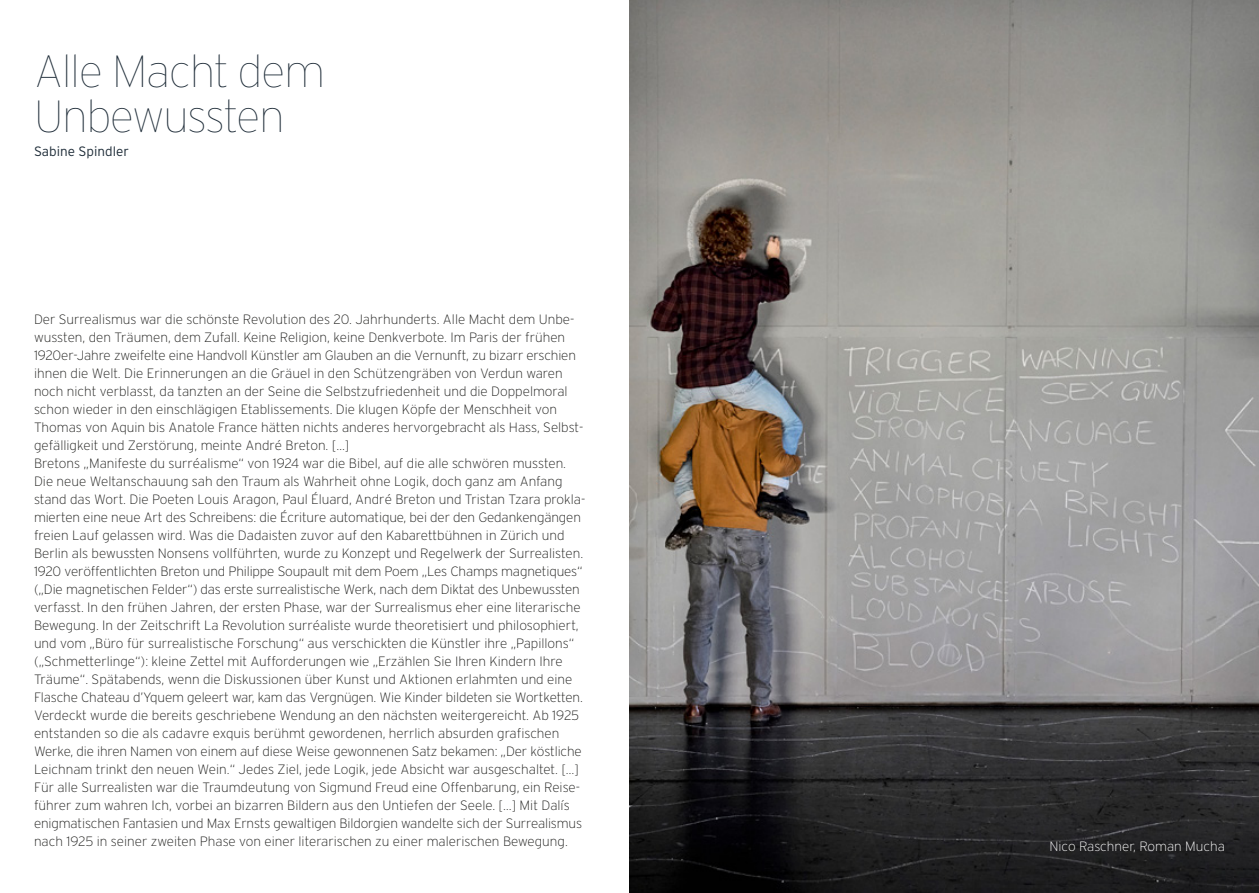
<style>
.page{position:relative;width:1259px;height:893px;background:#fff}
.page>*{position:absolute;margin:0;border:0;box-sizing:border-box;transform-origin:0 0}
.t1{font:100 45px/45px "Interstate";letter-spacing:-.02em;color:#1d2b37}
.t2{font:200 13.5px/18px "Interstate";color:#1d1d1b}
.t3{font:200 13.5px "Interstate";color:#fff}
.t4{font:300 13.5px "Interstate";color:#1d2b37}
</style>
<div class="page">
<img style="left:630px;top:0;width:629px;height:893px">
<h1 class="t1" style="left:34px;top:49px;width:292px">Alle Macht dem<br>Unbewussten</h1>
<p class="t4" style="left:34px;top:144px;width:96px">Sabine Spindler</p>
<p class="t2" style="left:34px;top:310px;width:553px">Der Surrealismus war die schönste Revolution des 20. Jahrhunderts. Alle Macht dem Unbe&shy;wussten, den Träumen, dem Zufall. Keine Religion, keine Denkverbote. Im Paris der frühen 1920er-Jahre zweifelte eine Handvoll Künstler am Glauben an die Vernunft, zu bizarr erschien ihnen die Welt. Die Erinnerungen an die Gräuel in den Schützengräben von Verdun waren noch nicht verblasst, da tanzten an der Seine die Selbstzufriedenheit und die Doppelmoral schon wieder in den einschlägigen Etablissements. Die klugen Köpfe der Menschheit von Thomas von Aquin bis Anatole France hätten nichts anderes hervorgebracht als Hass, Selbst&shy;gefälligkeit und Zerstörung, meinte André Breton. […]<br>Bretons „Manifeste du surréalisme“ von 1924 war die Bibel, auf die alle schwören mussten.<br>Die neue Weltanschauung sah den Traum als Wahrheit ohne Logik, doch ganz am Anfang stand das Wort. Die Poeten Louis Aragon, Paul Éluard, André Breton und Tristan Tzara prokla&shy;mierten eine neue Art des Schreibens: die Écriture automatique, bei der den Gedankengängen freien Lauf gelassen wird. Was die Dadaisten zuvor auf den Kabarettbühnen in Zürich und Berlin als bewussten Nonsens vollführten, wurde zu Konzept und Regelwerk der Surrealisten.<br>1920 veröffentlichten Breton und Philippe Soupault mit dem Poem „Les Champs magnetiques“ („Die magnetischen Felder“) das erste surrealistische Werk, nach dem Diktat des Unbewussten verfasst. In den frühen Jahren, der ersten Phase, war der Surrealismus eher eine literarische Bewegung. In der Zeitschrift La Revolution surréaliste wurde theoretisiert und philosophiert, und vom „Büro für surrealistische Forschung“ aus verschickten die Künstler ihre „Papillons“ („Schmetterlinge“): kleine Zettel mit Aufforderungen wie „Erzählen Sie Ihren Kindern Ihre Träume“. Spätabends, wenn die Diskussionen über Kunst und Aktionen erlahmten und eine Flasche Chateau d’Yquem geleert war, kam das Vergnügen. Wie Kinder bildeten sie Wortketten.<br>Verdeckt wurde die bereits geschriebene Wendung an den nächsten weitergereicht. Ab 1925 entstanden so die als cadavre exquis berühmt gewordenen, herrlich absurden grafischen Werke, die ihren Namen von einem auf diese Weise gewonnenen Satz bekamen: „Der köstliche Leichnam trinkt den neuen Wein.“ Jedes Ziel, jede Logik, jede Absicht war ausgeschaltet. […] Für alle Surrealisten war die Traumdeutung von Sigmund Freud eine Offenbarung, ein Reise&shy;führer zum wahren Ich, vorbei an bizarren Bildern aus den Untiefen der Seele. […] Mit Dalís enigmatischen Fantasien und Max Ernsts gewaltigen Bildorgien wandelte sich der Surrealismus nach 1925 in seiner zweiten Phase von einer literarischen zu einer malerischen Bewegung.</p>
<p class="t3" style="left:1049px;top:839px;width:177px">Nico Raschner, Roman Mucha</p>
</div>
